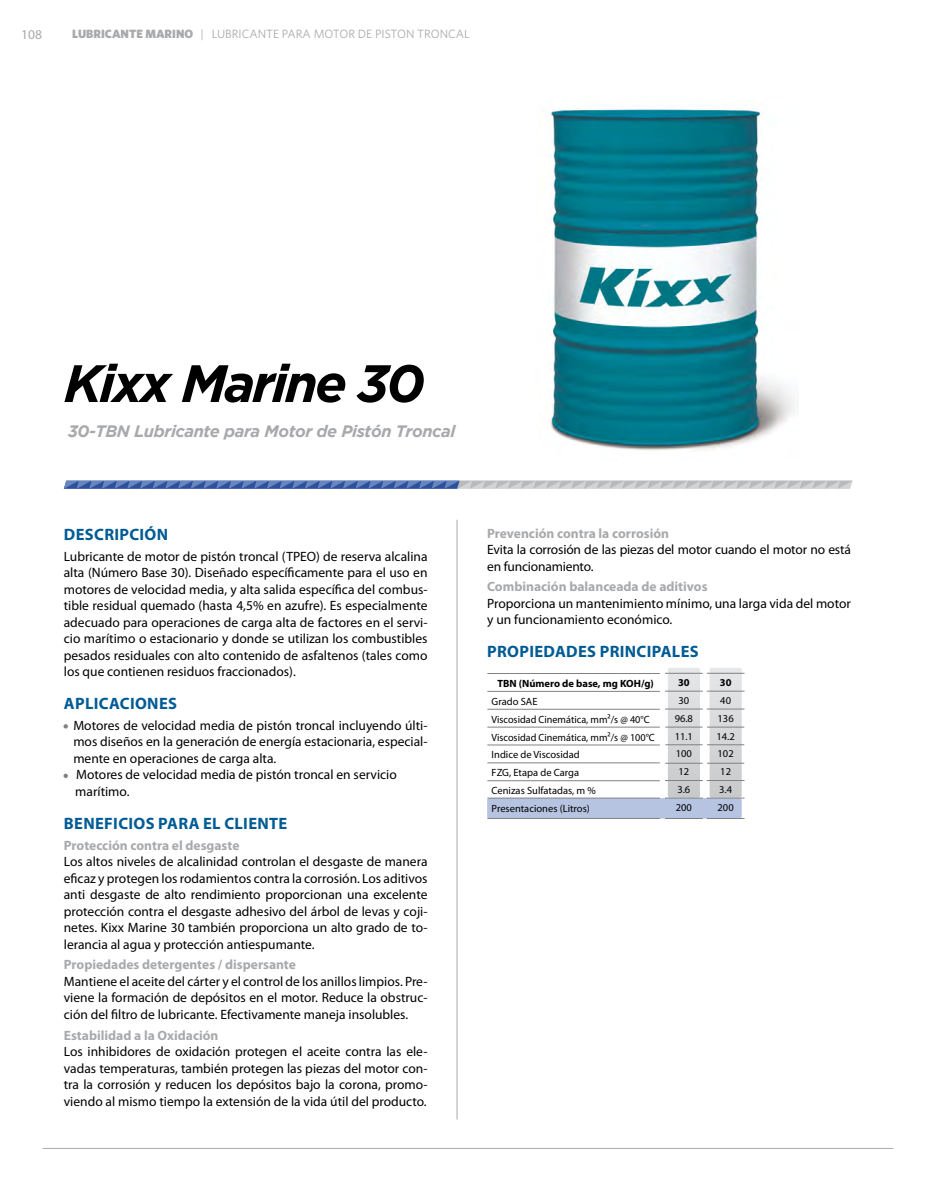
<style>
.page{position:relative;width:936px;height:1191px;background:#fff}
.page>*{position:absolute;margin:0;border:0;box-sizing:border-box;transform-origin:0 0}
.t1{font:italic 700 52.5px "Gotham";letter-spacing:-.05em;color:#000}
.t2{font:700 16.5px "Myriad Pro";letter-spacing:.02em;color:#005b94}
.t3{font:italic 700 16.5px "Gotham";letter-spacing:-.025em;color:#a7a9ac}
.t4{font:13.5px/16.5px "Myriad Pro";color:#000;text-align:justify}
.t5{font:700 13.5px "Myriad Pro";color:#a7a9ac}
.t6{font:13.5px "Myriad Pro";color:#a7a9ac}
.t7{font:12px "Whitney";color:#a7a9ac}
.t8{font:10.5px/17.7px "Myriad Pro";color:#000;text-align:center}
.t9{font:700 10.5px "Myriad Pro";color:#000}
.s1{font-weight:900}
.s2{color:#808285}
</style>
<div class="page">
<hr style="left:456px;top:519px;width:1px;height:600px;background:#a7a9ac">
<hr style="left:43px;top:1148px;width:850px;height:1px;background:#a7a9ac">
<svg style="left:64px;top:480px;width:788px;height:9px;background:#8e9ebe"></svg>
<div style="left:487px;top:798px;width:254px;height:20px;background:#b6c4e2;border-radius:2px"></div>
<svg style="left:667px;top:668px;width:33px;height:129px;background:#d6d7d8"></svg>
<svg style="left:709px;top:668px;width:32px;height:129px;background:#d5d6d8"></svg>
<hr style="left:487px;top:691px;width:172px;height:1px;background:#808285">
<hr style="left:487px;top:673px;width:172px;height:1px;background:#808285">
<hr style="left:487px;top:709px;width:172px;height:1px;background:#808285">
<hr style="left:487px;top:726px;width:172px;height:1px;background:#808285">
<hr style="left:487px;top:744px;width:172px;height:1px;background:#808285">
<hr style="left:487px;top:762px;width:172px;height:1px;background:#808285">
<hr style="left:487px;top:780px;width:172px;height:1px;background:#808285">
<hr style="left:487px;top:797px;width:172px;height:1px;background:#808285">
<hr style="left:487px;top:818px;width:172px;height:1px;background:#808285">
<hr style="left:665px;top:691px;width:37px;height:1px;background:#808285">
<hr style="left:706px;top:691px;width:38px;height:1px;background:#808285">
<hr style="left:665px;top:673px;width:37px;height:1px;background:#808285">
<hr style="left:706px;top:673px;width:38px;height:1px;background:#808285">
<hr style="left:665px;top:708px;width:37px;height:1px;background:#808285">
<hr style="left:706px;top:708px;width:38px;height:1px;background:#808285">
<hr style="left:665px;top:744px;width:37px;height:1px;background:#808285">
<hr style="left:707px;top:744px;width:37px;height:1px;background:#808285">
<hr style="left:665px;top:726px;width:37px;height:1px;background:#808285">
<hr style="left:707px;top:726px;width:37px;height:1px;background:#808285">
<hr style="left:665px;top:763px;width:37px;height:1px;background:#808285">
<hr style="left:707px;top:763px;width:37px;height:1px;background:#808285">
<hr style="left:665px;top:797px;width:37px;height:1px;background:#808285">
<hr style="left:706px;top:797px;width:38px;height:1px;background:#808285">
<hr style="left:665px;top:818px;width:37px;height:1px;background:#808285">
<hr style="left:706px;top:818px;width:38px;height:1px;background:#808285">
<hr style="left:665px;top:780px;width:37px;height:1px;background:#808285">
<hr style="left:706px;top:780px;width:38px;height:1px;background:#808285">
<img style="left:549px;top:108px;width:246px;height:343px">
<p class="t6" style="left:21px;top:26px;width:22px">108</p>
<p class="t7" style="left:72px;top:27px;width:399px"><span class="s1">LUBRICANTE MARINO</span> | LUBRICANTE PARA MOTOR DE PISTON TRONCAL</p>
<h1 class="t1" style="left:64px;top:353px;width:362px">Kixx Marine 30</h1>
<p class="t3" style="left:68px;top:422px;width:389px">30-TBN Lubricante para Motor de Pistón Troncal</p>
<p class="t2" style="left:64px;top:523px;width:106px">DESCRIPCIÓN</p>
<p class="t4" style="left:64px;top:547px;width:365px">Lubricante de motor de pistón troncal (TPEO) de reserva alcalina alta (Número Base 30). Diseñado específicamente para el uso en motores de velocidad media, y alta salida específica del combus&shy;tible residual quemado (hasta 4,5% en azufre). Es especialmente adecuado para operaciones de carga alta de factores en el servi&shy;cio marítimo o estacionario y donde se utilizan los combustibles pesados residuales con alto contenido de asfaltenos (tales como los que contienen residuos fraccionados).</p>
<p class="t2" style="left:64px;top:693px;width:115px">APLICACIONES</p>
<p class="t4" style="left:73px;top:717px;width:356px;text-indent:-10px"><span class="s2">•</span> Motores de velocidad media de pistón troncal incluyendo últi&shy;mos diseños en la generación de energía estacionaria, especial&shy;mente en operaciones de carga alta.</p>
<p class="t4" style="left:75px;top:766px;width:323px;text-indent:-11px"><span class="s2">•</span> Motores de velocidad media de pistón troncal en servicio marítimo.</p>
<p class="t2" style="left:64px;top:812px;width:225px">BENEFICIOS PARA EL CLIENTE</p>
<p class="t5" style="left:64px;top:836px;width:177px">Protección contra el desgaste</p>
<p class="t4" style="left:64px;top:853px;width:365px">Los altos niveles de alcalinidad controlan el desgaste de manera eficaz y protegen los rodamientos contra la corrosión. Los aditivos anti desgaste de alto rendimiento proporcionan una excelente protección contra el desgaste adhesivo del árbol de levas y coji&shy;netes. Kixx Marine 30 también proporciona un alto grado de to&shy;lerancia al agua y protección antiespumante.</p>
<p class="t5" style="left:64px;top:956px;width:234px">Propiedades detergentes / dispersante</p>
<p class="t4" style="left:64px;top:973px;width:365px">Mantiene el aceite del cárter y el control de los anillos limpios. Pre&shy;viene la formación de depósitos en el motor. Reduce la obstruc&shy;ción del filtro de lubricante. Efectivamente maneja insolubles.</p>
<p class="t5" style="left:64px;top:1026px;width:156px">Estabilidad a la Oxidación</p>
<p class="t4" style="left:64px;top:1043px;width:365px">Los inhibidores de oxidación protegen el aceite contra las ele&shy;vadas temperaturas, también protegen las piezas del motor con&shy;tra la corrosión y reducen los depósitos bajo la corona, promo&shy;viendo al mismo tiempo la extensión de la vida útil del producto.</p>
<p class="t5" style="left:487px;top:524px;width:183px">Prevención contra la corrosión</p>
<p class="t4" style="left:487px;top:541px;width:365px">Evita la corrosión de las piezas del motor cuando el motor no está en funcionamiento.</p>
<p class="t5" style="left:487px;top:578px;width:222px">Combinación balanceada de aditivos</p>
<p class="t4" style="left:487px;top:595px;width:365px">Proporciona un mantenimiento mínimo, una larga vida del motor y un funcionamiento económico.</p>
<p class="t2" style="left:487px;top:641px;width:213px">PROPIEDADES PRINCIPALES</p>
<p class="t9" style="left:497px;top:677px;width:158px">TBN (Número de base, mg KOH/g)</p>
<p class="t8" style="left:491px;top:692px;width:165px;text-align:left">Grado SAE<br>Viscosidad Cinemática, mm²/s @ 40°C<br>Viscosidad Cinemática, mm²/s @ 100°C<br>Indice de Viscosidad<br>FZG, Etapa de Carga<br>Cenizas Sulfatadas, m %<br>Presentaciones (Litros)</p>
<p class="t9" style="left:678px;top:676px;width:13px">30</p>
<p class="t8" style="left:674px;top:691px;width:20px">30<br>96.8<br>11.1<br>100<br>12<br>3.6<br>200</p>
<p class="t9" style="left:719px;top:676px;width:13px">30</p>
<p class="t8" style="left:716px;top:691px;width:20px">40<br>136<br>14.2<br>102<br>12<br>3.4<br>200</p>
</div>
